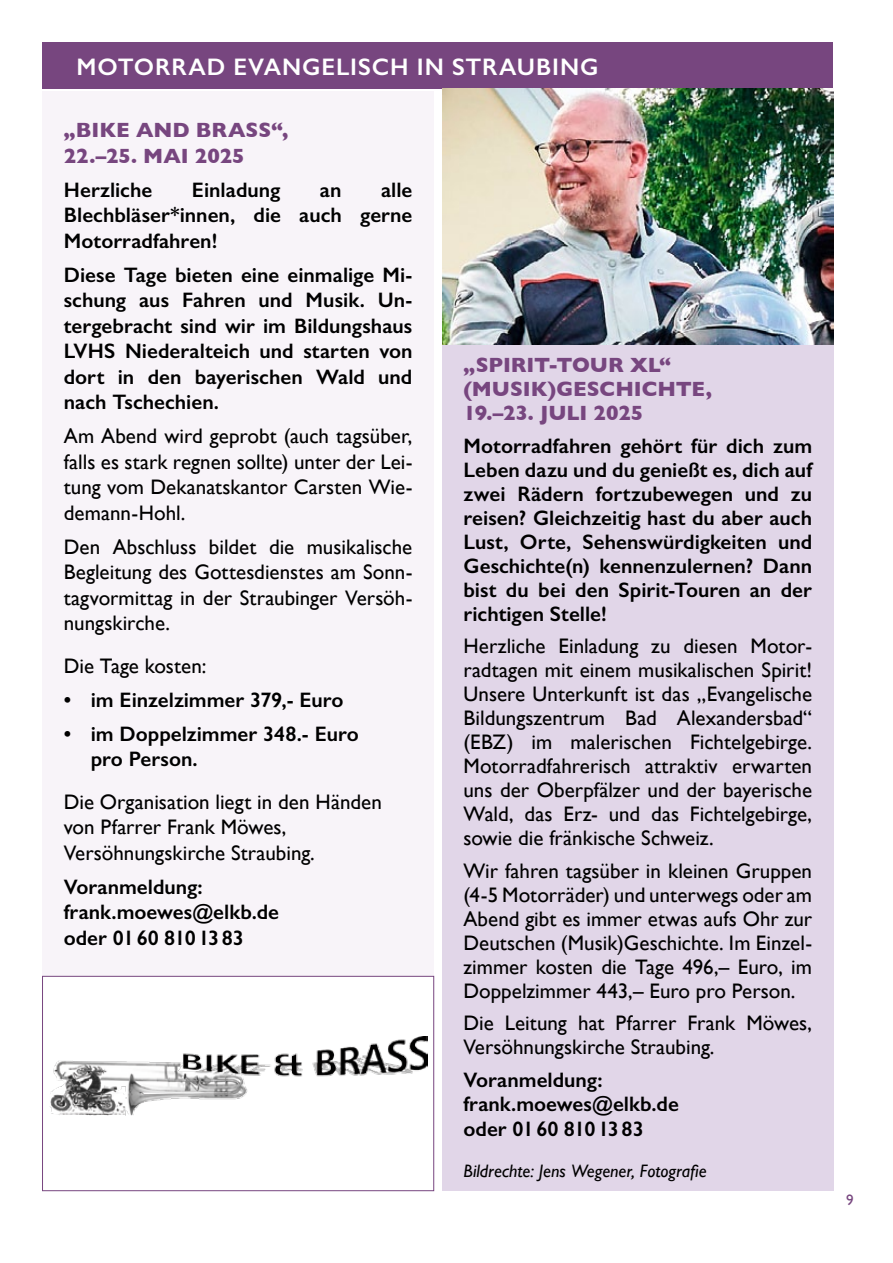
<style>
.page{position:relative;width:893px;height:1263px;background:#fff}
.page>*{position:absolute;margin:0;border:0;box-sizing:border-box;transform-origin:0 0}
.t1{font:600 24px "Gill Sans";letter-spacing:.04em;color:#fff}
.t2{font:21px/24px "Gill Sans";color:#000;text-align:justify}
.t3{font:600 21px/25.5px "Gill Sans";color:#000;text-align:justify}
.t4{font:700 21px/24px "Gill Sans";color:#77467f}
.t5{font:italic 18px "Gill Sans";color:#000}
.t6{font:15px "Gill Sans";color:#77467f}
</style>
<div class="page">
<div style="left:43px;top:91px;width:391px;height:885px;background:#f8f4f9"></div>
<div style="left:442px;top:344px;width:391px;height:847px;background:#e1d6e8"></div>
<div style="left:43px;top:43px;width:790px;height:46px;background:#77467f"></div>
<img style="left:50px;top:1036px;width:377px;height:79px">
<div style="left:42px;top:976px;width:392px;height:215px;border:1px solid #77467f"></div>
<img style="left:442px;top:88px;width:391px;height:256px">
<p class="t1" style="left:77px;top:52px;width:40px">Motorrad</p>
<p class="t1" style="left:233px;top:52px;width:101px">Evangelis</p>
<p class="t1" style="left:372px;top:52px;width:112px">ch in Strau</p>
<p class="t1" style="left:536px;top:52px;width:64px">bi ng</p>
<p class="t4" style="left:64px;top:117px;width:226px;line-height:25.5px">„BIKE AND BRASS“,<br>22.–25. MAI 2025</p>
<p class="t3" style="left:64px;top:177px;width:90px">Herzliche</p>
<p class="t3" style="left:192px;top:177px;width:90px">Einladung</p>
<p class="t3" style="left:320px;top:177px;width:23px">an</p>
<p class="t3" style="left:64px;top:177px;width:350px;text-indent:317px">alle Blechbläser*innen, die auch gerne Motorradfahren!</p>
<p class="t3" style="left:64px;top:262px;width:350px">Diese Tage bieten eine einmalige Mi&shy;schung aus Fahren und Musik. Un&shy;tergebracht sind wir im Bildungshaus LVH S Niederalteich und starten von dort in den bayerischen Wald und nach Tschechien.</p>
<p class="t2" style="left:64px;top:423px;width:350px;line-height:25.5px">Am Abend wird geprobt (auch tagsüber, falls es stark regnen sollte) unter der Lei&shy;tung vom Dekanatskantor Carsten Wie&shy;demann-Hohl.</p>
<p class="t2" style="left:64px;top:533px;width:350px;line-height:25.5px">Den Abschluss bildet die musikalische Begleitung des Gottesdienstes am Sonn&shy;tagvormittag in der Straubinger Versöh&shy;nungskirche.</p>
<p class="t2" style="left:64px;top:653px;width:144px">Die Tage kosten:</p>
<p class="t3" style="left:64px;top:686px;width:281px">• im Einzelzimmer 379,- Euro</p>
<p class="t3" style="left:91px;top:720px;width:269px;text-indent:-27px">• im Doppelzimmer 348.- Euro pro Person.</p>
<p class="t2" style="left:64px;top:788px;width:320px;line-height:25.5px;text-align:left">Die Organisation liegt in den Händen von Pfarrer Frank Möwes,<br>Versöhnungskirche Straubing.</p>
<p class="t3" style="left:64px;top:873px;width:217px;text-align:left">Voranmeldung: frank.moewes@elkb.de oder 0160 8101383</p>
<p class="t4" style="left:463px;top:353px;width:250px">„SPIRIT-TOUR XL“<br>(M USIK)GESCHICHTE,<br>19.–23. JULI 2025</p>
<p class="t3" style="left:463px;top:433px;width:350px;line-height:24px">Motorradfahren gehört für dich zum Leben dazu und du genießt es, dich auf zwei Rädern fortzubewegen und zu reisen? Gleichzeitig hast du aber auch Lust, Orte, Sehenswürdigkeiten und Geschichte(n) kennenzulernen? Dann bist du bei den Spirit-Touren an der richtigen Stelle!</p>
<p class="t2" style="left:463px;top:634px;width:350px">Herzliche Einladung zu diesen Motor&shy;radtagen mit einem musikalischen Spirit!<br>Unsere Unterkunft ist das „Evangelische Bildungszentrum Bad Alexandersbad“ (EBZ) im malerischen Fichtelgebirge.<br>Motorradfahrerisch attraktiv erwarten uns der Oberpfälzer und der bayerische Wald, das Erz- und das Fichtelgebirge, sowie die fränkische Schweiz.</p>
<p class="t2" style="left:463px;top:858px;width:350px">Wir fahren tagsüber in kleinen Gruppen (4-5 Motorräder) und unterwegs oder am Abend gibt es immer etwas aufs Ohr zur Deutschen (Musik)Geschichte. Im Einzel&shy;zimmer kosten die Tage 496,– Euro, im Doppelzimmer 443,– Euro pro Person.</p>
<p class="t2" style="left:463px;top:1011px;width:350px">Die Leitung hat Pfarrer Frank Möwes,<br>Versöhnungskirche Straubing.</p>
<p class="t3" style="left:463px;top:1067px;width:217px;line-height:24.8px;text-align:left">Voranmeldung: frank.moewes@elkb.de oder 0160 8101383</p>
<p class="t5" style="left:463px;top:1161px;width:245px">Bildrechte: Jens Wegener, Fotografie</p>
<p class="t6" style="left:846px;top:1191px;width:9px">9</p>
</div>
